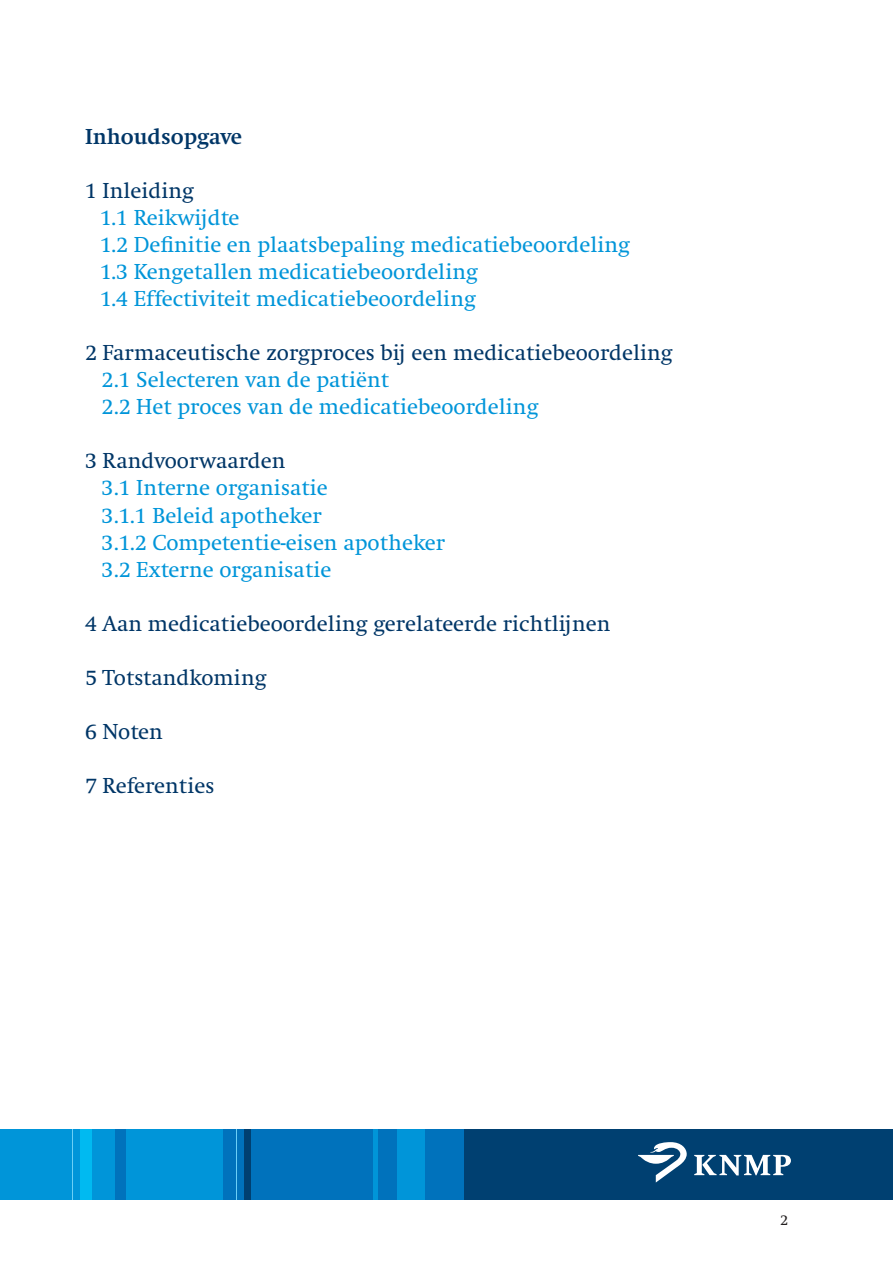
<style>
.page{position:relative;width:893px;height:1263px;background:#fff}
.page>*{position:absolute;margin:0;border:0;box-sizing:border-box;transform-origin:0 0}
.t1{font:22.5px/27px "Swift";color:#0095d9}
.t2{font:22.5px "Swift";color:#003667}
.t3{font:700 22.5px "Swift";color:#003667}
.t4{font:15px "Swift";color:#231f20}
</style>
<div class="page">
<div style="left:463px;top:1129px;width:430px;height:70px;background:#004071"></div>
<div style="left:222px;top:1129px;width:242px;height:70px;background:#0072bc"></div>
<div style="left:0;top:1129px;width:223px;height:70px;background:#0095d9"></div>
<div style="left:245px;top:1129px;width:6px;height:70px;background:#004071"></div>
<div style="left:80px;top:1129px;width:12px;height:70px;background:#00baf1"></div>
<div style="left:397px;top:1129px;width:27px;height:70px;background:#0095d9"></div>
<div style="left:115px;top:1129px;width:10px;height:70px;background:#0072bc"></div>
<div style="left:373px;top:1129px;width:5px;height:70px;background:#0095d9"></div>
<svg style="left:638px;top:1142px;width:49px;height:40px"></svg>
<svg style="left:694px;top:1155px;width:97px;height:20px"></svg>
<hr style="left:72px;top:1129px;width:1px;height:70px;background:#6bcff6">
<hr style="left:236px;top:1129px;width:1px;height:70px;background:#6bcff6">
<p class="t3" style="left:85px;top:125px;width:159px">Inhoudsopgave</p>
<p class="t2" style="left:85px;top:179px;width:111px">1 Inleiding</p>
<p class="t1" style="left:100px;top:205px;width:532px">1.1 Reikwijdte<br>1.2 Definitie en plaatsbepaling medicatiebeoordeling 1.3 Kengetallen medicatiebeoordeling<br>1.4 Effectiviteit medicatiebeoordeling</p>
<p class="t2" style="left:85px;top:341px;width:589px">2 Farmaceutische zorgproces bij een medicatiebeoordeling</p>
<p class="t1" style="left:102px;top:367px;width:439px">2.1 Selecteren van de patiënt<br>2.2 Het proces van de medicatiebeoordeling</p>
<p class="t2" style="left:85px;top:449px;width:202px">3 Randvoorwaarden</p>
<p class="t1" style="left:102px;top:475px;width:345px">3.1 Interne organisatie<br>3.1.1 Beleid apotheker<br>3.1.2 Competentie-eisen apotheker<br>3.2 Externe organisatie</p>
<p class="t2" style="left:85px;top:611px;width:527px">4 Aan medicatiebeoordeling gerelateerde richtlijnen</p>
<p class="t2" style="left:85px;top:665px;width:183px">5 Totstandkoming</p>
<p class="t2" style="left:85px;top:719px;width:80px">6 Noten</p>
<p class="t2" style="left:85px;top:773px;width:131px">7 Referenties</p>
<p class="t4" style="left:780px;top:1212px;width:9px">2</p>
</div>
